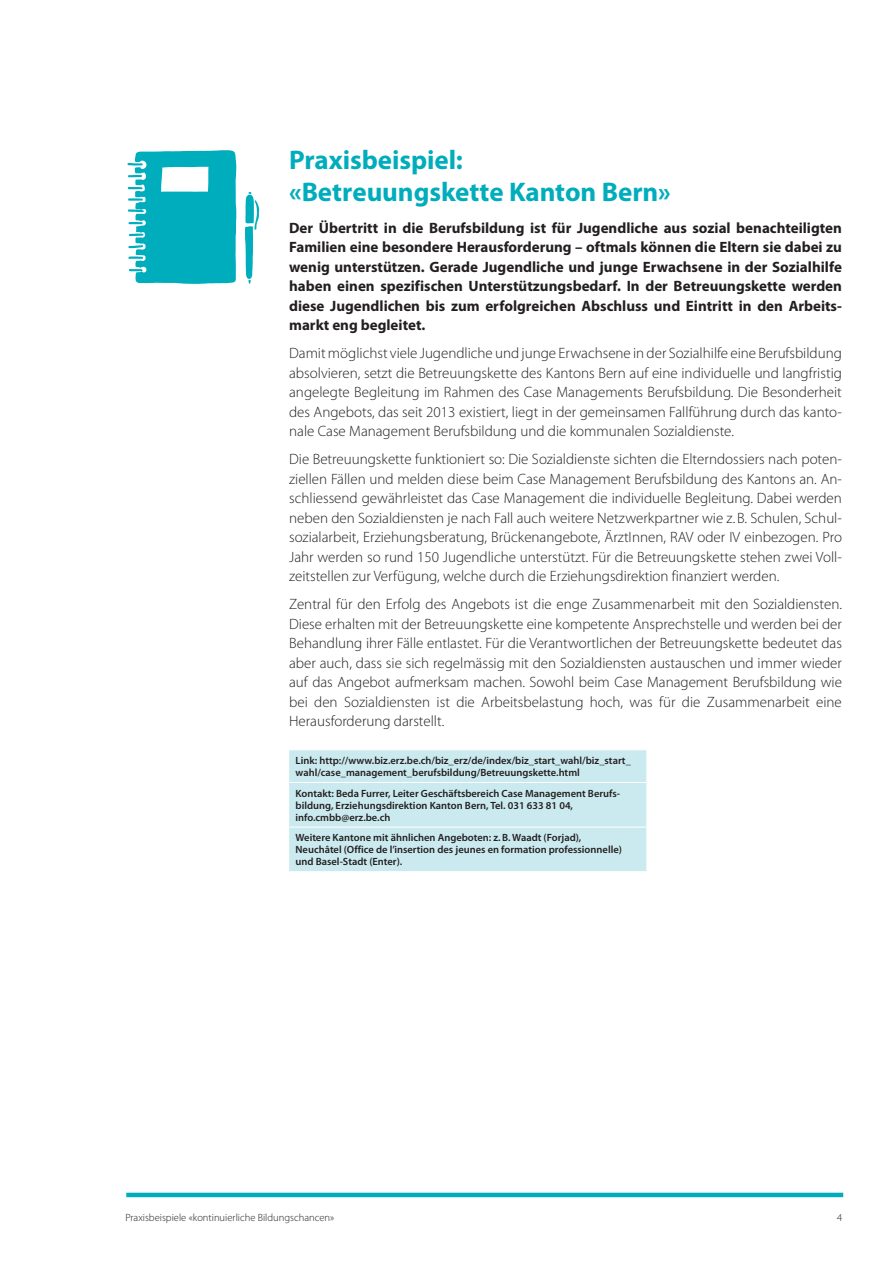
<style>
.page{position:relative;width:893px;height:1263px;background:#fff}
.page>*{position:absolute;margin:0;border:0;box-sizing:border-box;transform-origin:0 0}
.t1{font:700 27px/31.5px "Myriad Pro";letter-spacing:-.005em;color:#00adbc}
.t2{font:300 15px/19.5px "Myriad Pro";color:#231f20;text-align:justify}
.t3{font:700 15px/19.5px "Myriad Pro";color:#231f20;text-align:justify}
.t4{font:600 10.5px/12px "Myriad Pro";color:#231f20}
.t5{font:300 10.5px "Myriad Pro";color:#231f20}
</style>
<div class="page">
<hr style="left:126px;top:1193px;width:717px;height:4px;background:#00adbc">
<div style="left:289px;top:750px;width:357px;height:121px;background:#cbeaef"></div>
<hr style="left:289px;top:782px;width:357px;height:1px;background:#fff">
<hr style="left:289px;top:827px;width:357px;height:1px;background:#fff">
<img style="left:127px;top:150px;width:132px;height:134px">
<h1 class="t1" style="left:289px;top:145px;width:383px">Praxisbeispiel: «Betreuungskette Kanton Bern»</h1>
<p class="t3" style="left:289px;top:218px;width:554px">Der Übertritt in die Berufsbildung ist für Jugendliche aus sozial benachteiligten Familien eine besondere Herausforderung – oftmals können die Eltern sie dabei zu wenig unterstützen. Gerade Jugendliche und junge Erwachsene in der Sozialhilfe haben einen spezifischen Unterstützungsbedarf. In der Betreuungskette werden diese Jugendlichen bis zum erfolgreichen Abschluss und Eintritt in den Arbeits&shy;markt eng begleitet.</p>
<p class="t2" style="left:289px;top:344px;width:554px">Damit möglichst viele Jugendliche und junge Erwachsene in der Sozialhilfe eine Berufsbildung absolvieren, setzt die Betreuungskette des Kantons Bern auf eine individuelle und langfristig angelegte Begleitung im Rahmen des Case Managements Berufsbildung. Die Besonderheit des Angebots, das seit 2013 existiert, liegt in der gemeinsamen Fallführung durch das kanto&shy;nale Case Management Berufsbildung und die kommunalen Sozialdienste.</p>
<p class="t2" style="left:289px;top:450px;width:554px">Die Betreuungskette funktioniert so: Die Sozialdienste sichten die Elterndossiers nach poten&shy;ziellen Fällen und melden diese beim Case Management Berufsbildung des Kantons an. An&shy;schliessend gewährleistet das Case Management die individuelle Begleitung. Dabei werden neben den Sozialdiensten je nach Fall auch weitere Netzwerkpartner wie z.B. Schulen, Schul&shy;sozialarbeit, Erziehungsberatung, Brückenangebote, ÄrztInnen, RAV oder IV einbezogen. Pro Jahr werden so rund 150 Jugendliche unterstützt. Für die Betreuungskette stehen zwei Voll&shy;zeitstellen zur Verfügung, welche durch die Erziehungsdirektion finanziert werden.</p>
<p class="t2" style="left:289px;top:595px;width:554px">Zentral für den Erfolg des Angebots ist die enge Zusammenarbeit mit den Sozialdiensten.<br>Diese erhalten mit der Betreuungskette eine kompetente Ansprechstelle und werden bei der Behandlung ihrer Fälle entlastet. Für die Verantwortlichen der Betreuungskette bedeutet das aber auch, dass sie sich regelmässig mit den Sozialdiensten austauschen und immer wieder auf das Angebot aufmerksam machen. Sowohl beim Case Management Berufsbildung wie bei den Sozialdiensten ist die Arbeitsbelastung hoch, was für die Zusammenarbeit eine Herausforderung darstellt.</p>
<p class="t4" style="left:296px;top:755px;width:337px">Link: http://www.biz.erz.be.ch/biz_erz/de/index/biz_start_wahl/biz_start_ wahl/case_management_berufsbildung/Betreuungskette.html</p>
<p class="t4" style="left:296px;top:787px;width:325px">Kontakt: Beda Furrer, Leiter Geschäftsbereich Case Management Berufs&shy;bildung, Erziehungsdirektion Kanton Bern, Tel. 031 633 81 04, info.cmbb@erz.be.ch</p>
<p class="t4" style="left:296px;top:832px;width:328px">Weitere Kantone mit ähnlichen Angeboten: z.B. Waadt (Forjad),<br>Neuchâtel (Office de l’insertion des jeunes en formation professionnelle) und Basel-Stadt (Enter).</p>
<p class="t5" style="left:125px;top:1212px;width:210px">Praxisbeispiele «kontinuierliche Bildungschancen»</p>
<p class="t5" style="left:837px;top:1212px;width:7px">4</p>
</div>
